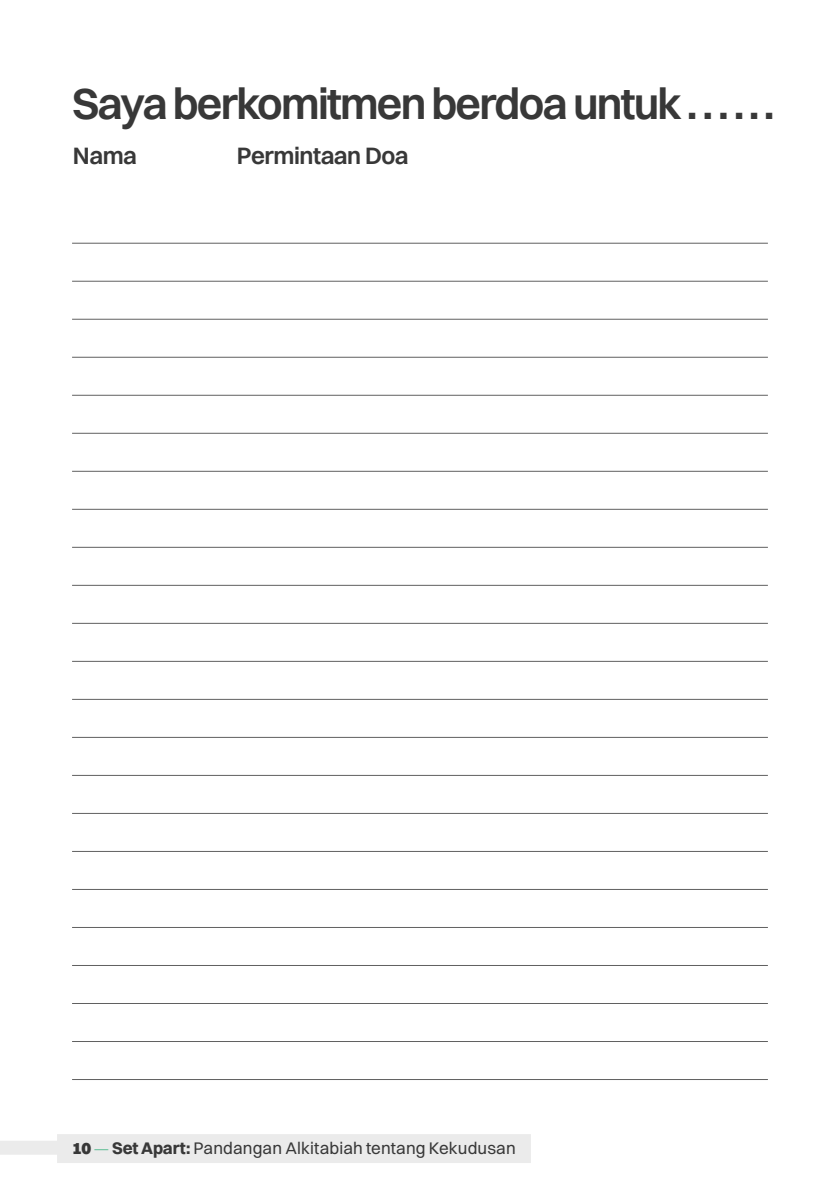
<style>
.page{position:relative;width:840px;height:1191px;background:#fff}
.page>*{position:absolute;margin:0;border:0;box-sizing:border-box;transform-origin:0 0}
.Header_2__Section_He{font:600 44px "Switzer";letter-spacing:-.04em;color:#383838}
.Header_4{font:600 24px "Switzer";letter-spacing:-.02em;color:#383838}
.t1{font:17px "Switzer";letter-spacing:.005em;color:#383838}
.s1{font-weight:900}
.s2{font-size:16px;color:#77c5a4}
.s3{font-weight:700}
</style>
<div class="page">
<div style="left:0;top:1140px;width:91px;height:14px;background:#ebebeb"></div>
<div style="left:56px;top:1134px;width:475px;height:29px;background:#ebebeb"></div>
<hr style="left:72px;top:243px;width:695px;height:1px;background:#606060">
<hr style="left:72px;top:281px;width:695px;height:1px;background:#606060">
<hr style="left:72px;top:319px;width:695px;height:1px;background:#606060">
<hr style="left:72px;top:357px;width:695px;height:1px;background:#606060">
<hr style="left:72px;top:395px;width:695px;height:1px;background:#606060">
<hr style="left:72px;top:433px;width:695px;height:1px;background:#606060">
<hr style="left:72px;top:471px;width:695px;height:1px;background:#606060">
<hr style="left:72px;top:509px;width:695px;height:1px;background:#606060">
<hr style="left:72px;top:547px;width:695px;height:1px;background:#606060">
<hr style="left:72px;top:585px;width:695px;height:1px;background:#606060">
<hr style="left:72px;top:623px;width:695px;height:1px;background:#606060">
<hr style="left:72px;top:661px;width:695px;height:1px;background:#606060">
<hr style="left:72px;top:699px;width:695px;height:1px;background:#606060">
<hr style="left:72px;top:737px;width:695px;height:1px;background:#606060">
<hr style="left:72px;top:775px;width:695px;height:1px;background:#606060">
<hr style="left:72px;top:813px;width:695px;height:1px;background:#606060">
<hr style="left:72px;top:851px;width:695px;height:1px;background:#606060">
<hr style="left:72px;top:889px;width:695px;height:1px;background:#606060">
<hr style="left:72px;top:927px;width:695px;height:1px;background:#606060">
<hr style="left:72px;top:965px;width:695px;height:1px;background:#606060">
<hr style="left:72px;top:1003px;width:695px;height:1px;background:#606060">
<hr style="left:72px;top:1041px;width:695px;height:1px;background:#606060">
<hr style="left:72px;top:1079px;width:695px;height:1px;background:#606060">
<p class="Header_2__Section_He" style="left:72px;top:77px;width:703px">Saya berkomitmen berdoa untuk . . . . . .</p>
<p class="Header_4" style="left:73px;top:141px;width:66px">Nama</p>
<p class="Header_4" style="left:237px;top:141px;width:173px">Permintaan Doa</p>
<p class="t1" style="left:72px;top:1137px;width:445px"><span class="s1">10</span> <span class="s2">—</span><span class="s3">Set Apart:</span> Pandangan Alkitabiah tentang Kekudusan</p>
</div>
